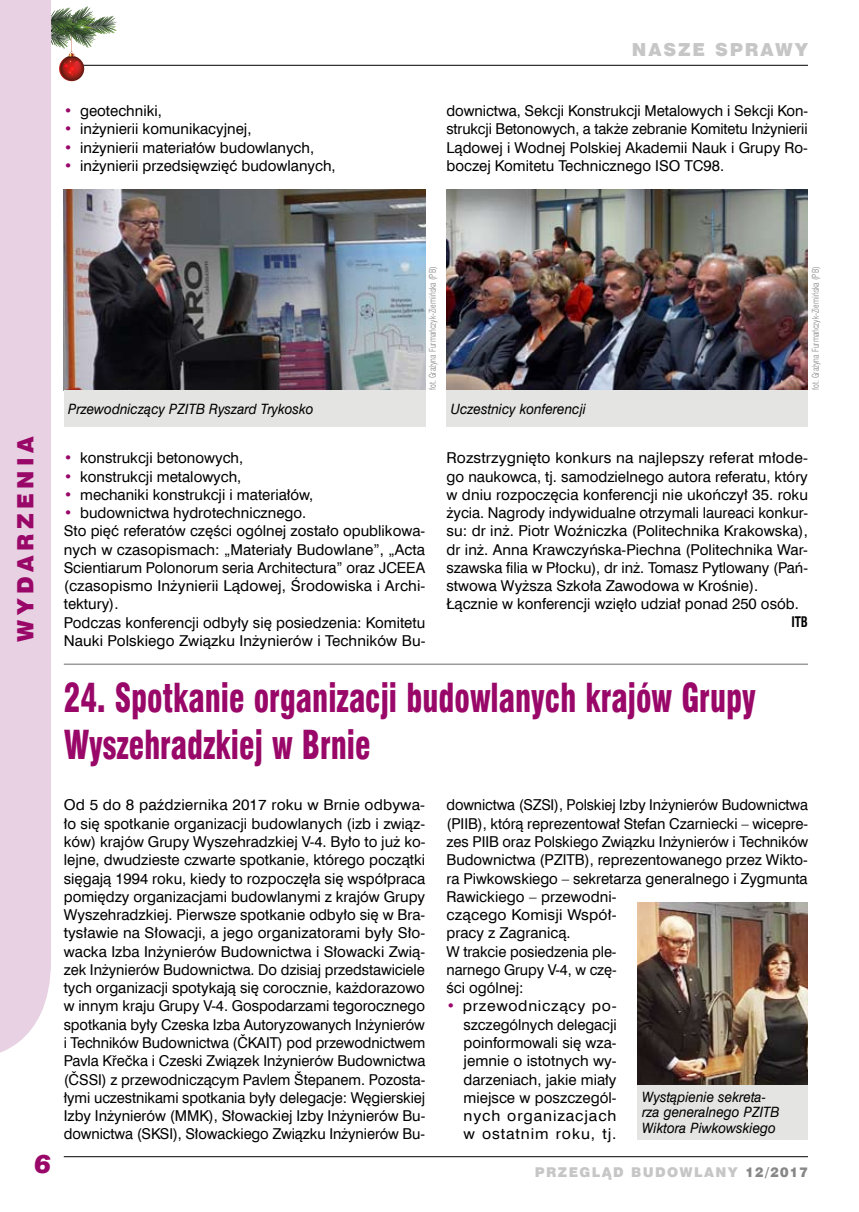
<style>
.page{position:relative;width:859px;height:1212px;background:#fff}
.page>*{position:absolute;margin:0;border:0;box-sizing:border-box;transform-origin:0 0}
.t1{font:39px/47px "Swis 721 Blk Cn EU";color:#990868;scale:.8 1}
.t2{font:italic 25.5px "Swis 721 Blk EU";color:#990868}
.t3{font:22.5px "Swis 721 Blk EU";color:#990868}
.t4{font:18px "Swis 721 Blk EU";letter-spacing:.1em;color:#c6c6c6}
.t5{font:15px/18.3px "Swis 721 EU Normal";color:#000}
.t6{font:15px/18.3px "Swis 721 EU Normal";color:#000;text-align:justify;scale:1.05 1}
.t7{font:14.25px/15.8px "Swis 721 EU Italic";color:#000;scale:.95 1}
.t8{font:700 14.25px "Swis 721 Cn EU";color:#000;scale:.9 1}
.t9{font:13.5px "Swis 721 Blk EU";letter-spacing:.1em;color:#c6c6c6}
.t10{font:9px "Swis 721 Lt Cn EU";color:#878787;scale:.95 1}
.s1{color:#990868}
.s2{color:#878787}
</style>
<div class="page">
<div style="left:0;top:0;width:51px;height:1053px;background:#e7d1e2"></div>
<hr style="left:64px;top:1156px;width:744px;height:1px;background:#000">
<hr style="left:64px;top:65px;width:744px;height:1px;background:#000">
<svg style="left:51px;top:6px;width:66px;height:75px"></svg>
<img style="left:446px;top:189px;width:362px;height:201px">
<div style="left:446px;top:390px;width:362px;height:37px;background:#e4e4e3"></div>
<hr style="left:64px;top:663px;width:744px;height:2px;background:#9d9c9c">
<img style="left:638px;top:902px;width:170px;height:183px">
<div style="left:638px;top:1085px;width:170px;height:55px;background:#e4e4e3"></div>
<img style="left:64px;top:189px;width:361px;height:201px">
<div style="left:64px;top:390px;width:361px;height:37px;background:#e4e4e3"></div>
<p class="t5" style="left:64px;top:102px;width:100px"><span class="s1">•</span> geotechniki,</p>
<p class="t5" style="left:64px;top:120px;width:189px"><span class="s1">•</span> inżynierii komunikacyjnej,</p>
<p class="t5" style="left:64px;top:139px;width:252px"><span class="s1">•</span> inżynierii materiałów budowlanych,</p>
<p class="t5" style="left:64px;top:157px;width:273px"><span class="s1">•</span> inżynierii przedsięwzięć budowlanych,</p>
<p class="t4" style="left:632px;top:38px;width:177px">NASZE SPRAWY</p>
<p class="t5" style="left:446px;top:102px;width:363px;text-align:justify">downictwa, Sekcji Konstrukcji Metalowych i Sekcji Kon&shy;strukcji Betonowych, a także zebranie Komitetu Inżynierii Lądowej i Wodnej Polskiej Akademii Nauk i Grupy Ro&shy;boczej Komitetu Technicznego ISO TC98.</p>
<h3 class="t3" style="left:11px;top:642px;width:207px;rotate:-90deg">WYDARZENIA</h3>
<h2 class="t2" style="left:34px;top:1147px;width:18px">6</h2>
<p class="t7" style="left:68px;top:401px;width:260px">Przewodniczący PZITB Ryszard Trykosko</p>
<p class="t10" style="left:427px;top:390px;width:132px;rotate:-90deg">fot. Grażyna Furmańczyk-Ziemińska (PB)</p>
<p class="t7" style="left:451px;top:401px;width:144px">Uczestnicy konferencji</p>
<p class="t10" style="left:810px;top:390px;width:132px;rotate:-90deg">fot. Grażyna Furmańczyk-Ziemińska (PB)</p>
<p class="t5" style="left:64px;top:449px;width:181px"><span class="s1">•</span> konstrukcji betonowych,</p>
<p class="t5" style="left:64px;top:467px;width:179px"><span class="s1">•</span> konstrukcji metalowych,</p>
<p class="t5" style="left:64px;top:486px;width:251px"><span class="s1">•</span> mechaniki konstrukcji i materiałów,</p>
<p class="t5" style="left:64px;top:504px;width:363px"><span class="s1">•</span> budownictwa hydrotechnicznego.<br>Sto pięć referatów części ogólnej zostało opublikowa&shy;nych w czasopismach: „Materiały Budowlane”, „Acta Scientiarum Polonorum seria Architectura” oraz JCEEA (czasopismo Inżynierii Lądowej, Środowiska i Archi&shy;tektury).<br>Podczas konferencji odbyły się posiedzenia: Komitetu Nauki Polskiego Związku Inżynierów i Techników Bu-</p>
<p class="t5" style="left:446px;top:449px;width:363px">Rozstrzygnięto konkurs na najlepszy referat młode&shy;go naukowca, tj. samodzielnego autora referatu, który w dniu rozpoczęcia konferencji nie ukończył 35. roku życia. Nagrody indywidualne otrzymali laureaci konkur&shy;su: dr inż. Piotr Woźniczka (Politechnika Krakowska), dr inż. Anna Krawczyńska-Piechna (Politechnika War&shy;szawska filia w Płocku), dr inż. Tomasz Pytlowany (Pań&shy;stwowa Wyższa Szkoła Zawodowa w Krośnie).<br>Łącznie w konferencji wzięło udział ponad 250 osób.</p>
<p class="t8" style="left:791px;top:614px;width:20px">ITB</p>
<h1 class="t1" style="left:64px;top:676px;width:867px">24. Spotkanie organizacji budowlanych krajów Grupy<br>Wyszehradzkiej w Brnie</h1>
<p class="t5" style="left:64px;top:796px;width:363px;text-align:justify">Od 5 do 8 października 2017 roku w Brnie odbywa&shy;ło się spotkanie organizacji budowlanych (izb i związ&shy;ków) krajów Grupy Wyszehradzkiej V-4. Było to już ko&shy;lejne, dwudzieste czwarte spotkanie, którego początki sięgają 1994 roku, kiedy to rozpoczęła się współpraca pomiędzy organizacjami budowlanymi z krajów Grupy Wyszehradzkiej. Pierwsze spotkanie odbyło się w Bra&shy;tysławie na Słowacji, a jego organizatorami były Sło&shy;wacka Izba Inżynierów Budownictwa i Słowacki Zwią&shy;zek Inżynierów Budownictwa. Do dzisiaj przedstawiciele tych organizacji spotykają się corocznie, każdorazowo w innym kraju Grupy V-4. Gospodarzami tegorocznego spotkania były Czeska Izba Autoryzowanych Inżynierów i Techników Budownictwa (ČKAIT) pod przewodnictwem Pavla Křečka i Czeski Związek Inżynierów Budownictwa (ČSSI) z przewodniczącym Pavlem Štepanem. Pozosta&shy;łymi uczestnikami spotkania były delegacje: Węgierskiej Izby Inżynierów (MMK), Słowackiej Izby Inżynierów Bu&shy;downictwa (SKSI), Słowackiego Związku Inżynierów Bu-</p>
<p class="t5" style="left:446px;top:796px;width:363px">downictwa (SZSI), Polskiej Izby Inżynierów Budownictwa (PIIB), którą reprezentował Stefan Czarniecki – wicepre&shy;zes PIIB oraz Polskiego Związku Inżynierów i Techników Budownictwa (PZITB), reprezentowanego przez Wikto&shy;ra Piwkowskiego – sekretarza generalnego i Zygmunta Rawickiego – przewodni-<br>czącego Komisji Współ-<br>pracy z Zagranicą.<br>W trakcie posiedzenia ple-<br>narnego Grupy V-4, w czę-<br>ści ogólnej:</p>
<p class="t6" style="left:463px;top:997px;width:147px;text-indent:-17px"><span class="s1">•</span> przewodniczący po&shy;szczególnych delegacji poinformowali się wza&shy;jemnie o istotnych wy&shy;darzeniach, jakie miały miejsce w poszczegól&shy;nych organizacjach w ostatnim roku, tj.</p>
<p class="t7" style="left:642px;top:1089px;width:146px">Wystąpienie sekreta&shy;rza generalnego PZITB<br>Wiktora Piwkowskiego</p>
<p class="t9" style="left:535px;top:1163px;width:275px">PRZEGLĄD BUDOWLANY <span class="s2">12/2017</span></p>
</div>
